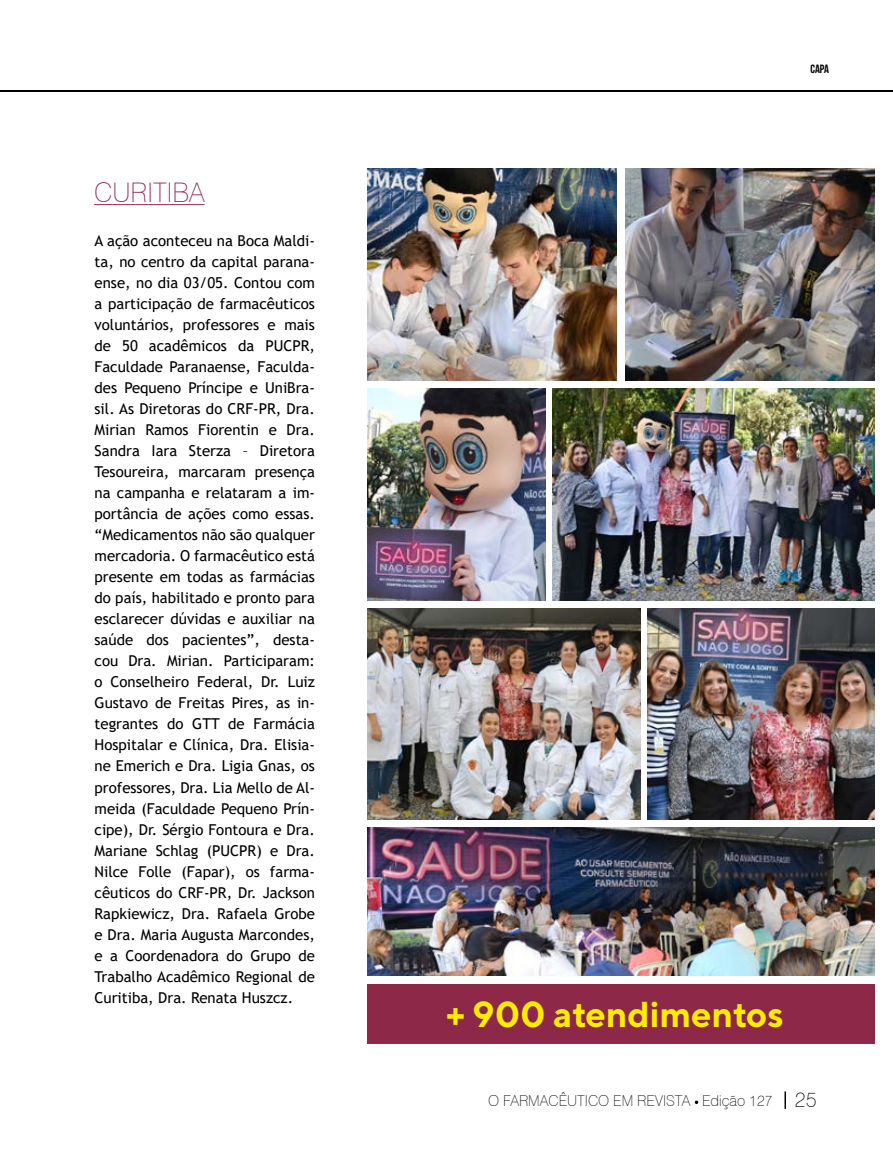
<style>
.page{position:relative;width:893px;height:1174px;background:#fff}
.page>*{position:absolute;margin:0;border:0;box-sizing:border-box;transform-origin:0 0}
.t1{font:700 36px "TT Norms";color:#ffed00}
.t2{font:100 27px "Swiss 721 BT";color:#8d2848}
.t3{font:15px/21px "Trebuchet MS";color:#000;text-align:justify}
.t4{font:100 15px "Swiss 721 BT";color:#000}
.t5{font:12px "Bebas Neue";color:#000}
.s1{font-size:21px}
</style>
<div class="page">
<svg style="left:784px;top:1091px;width:2px;height:17px"></svg>
<svg style="left:695px;top:1100px;width:3px;height:4px"></svg>
<hr style="left:0;top:90px;width:893px;height:1px;background:#000">
<hr style="left:94px;top:204px;width:111px;height:1px;background:#8d2848">
<img style="left:367px;top:169px;width:249px;height:211px">
<img style="left:367px;top:388px;width:179px;height:212px">
<img style="left:367px;top:608px;width:273px;height:211px">
<img style="left:625px;top:169px;width:249px;height:211px">
<img style="left:553px;top:388px;width:321px;height:212px">
<img style="left:647px;top:608px;width:227px;height:211px">
<div style="left:367px;top:984px;width:507px;height:60px;background:#8d2848"></div>
<img style="left:367px;top:827px;width:507px;height:148px">
<h2 class="t2" style="left:94px;top:176px;width:112px">CURITIBA</h2>
<p class="t3" style="left:95px;top:230px;width:222px">A ação aconteceu na Boca Maldi&shy;ta, no centro da capital parana&shy;ense, no dia 03/05. Contou com a participação de farmacêuticos voluntários, professores e mais de 50 acadêmicos da PUCPR, Faculdade Paranaense, Faculda&shy;des Pequeno Príncipe e UniBra&shy;sil. As Diretoras do CRF-PR, Dra.<br>Mirian Ramos Fiorentin e Dra.<br>Sandra Iara Sterza – Diretora Tesoureira, marcaram presença na campanha e relataram a im&shy;portância de ações como essas. “Medicamentos não são qualquer mercadoria. O farmacêutico está presente em todas as farmácias do país, habilitado e pronto para esclarecer dúvidas e auxiliar na saúde dos pacientes”, desta&shy;cou Dra. Mirian. Participaram: o Conselheiro Federal, Dr. Luiz Gustavo de Freitas Pires, as in&shy;tegrantes do GTT de Farmácia Hospitalar e Clínica, Dra. Elisia&shy;ne Emerich e Dra. Ligia Gnas, os professores, Dra. Lia Mello de Al&shy;meida (Faculdade Pequeno Prín&shy;cipe), Dr. Sérgio Fontoura e Dra.<br>Mariane Schlag (PUCPR) e Dra.<br>Nilce Folle (Fapar), os farma&shy;cêuticos do CRF-PR, Dr. Jackson Rapkiewicz, Dra. Rafaela Grobe e Dra. Maria Augusta Marcondes, e a Coordenadora do Grupo de Trabalho Acadêmico Regional de Curitiba, Dra. Renata Huszcz.</p>
<p class="t5" style="left:810px;top:62px;width:20px">CAPA</p>
<h1 class="t1" style="left:446px;top:991px;width:339px">+ 900 atendimentos</h1>
<p class="t4" style="left:488px;top:1091px;width:330px">O FARMACÊUTICO EM REVISTA Edição 127 <span class="s1">25</span></p>
</div>
